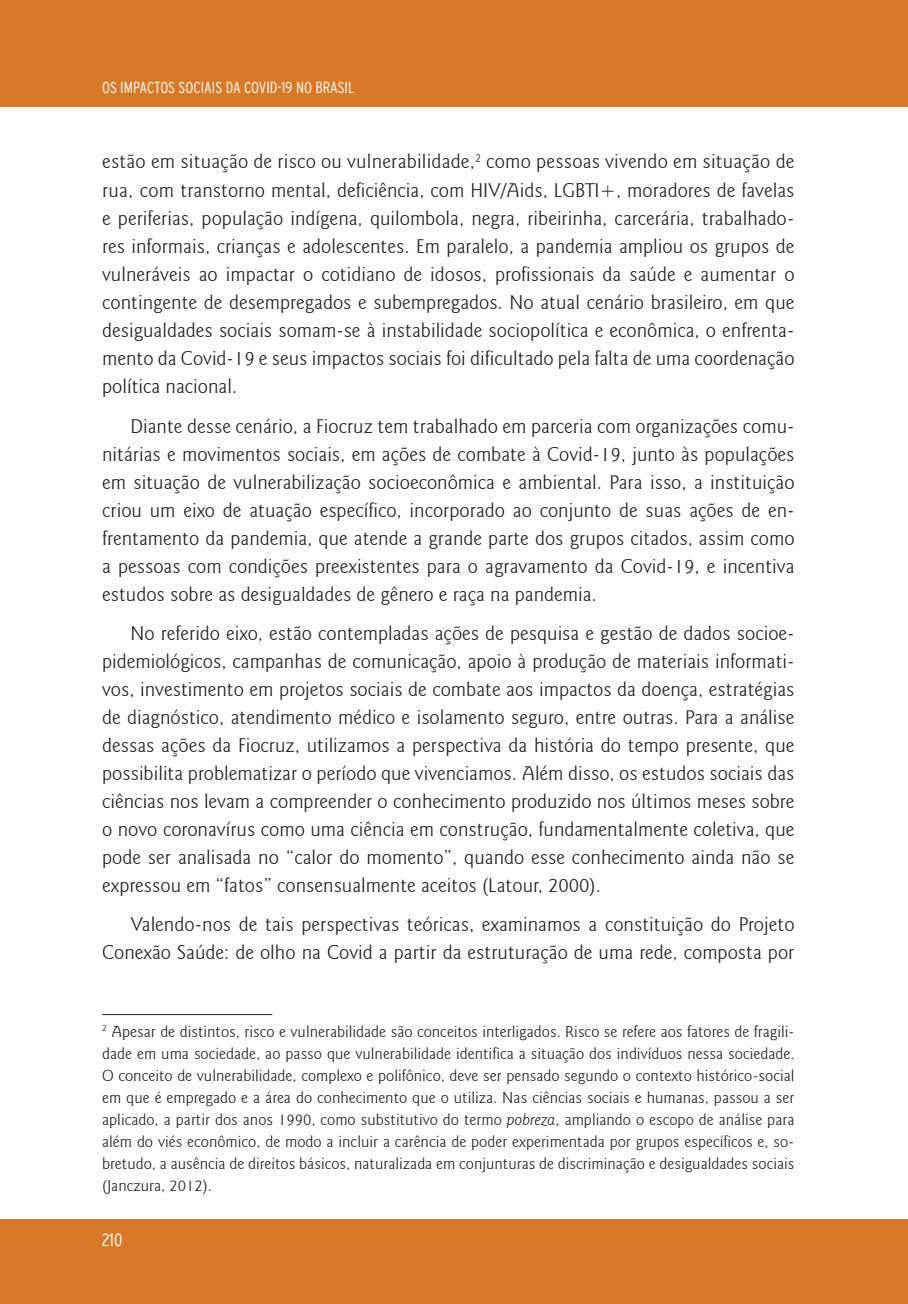
<style>
.page{position:relative;width:908px;height:1304px;background:#fff}
.page>*{position:absolute;margin:0;border:0;box-sizing:border-box;transform-origin:0 0}
.corpo_do_texto{font:300 20px/28px "Goudy Sans IT Cby BT";color:#231f20;text-align:justify}
.t1{font:300 condensed 18px "Interstate";color:#fff}
.rodape{font:300 16px/22px "Goudy Sans IT Cby BT";color:#231f20;text-align:justify}
.t2{font:300 condensed 16px "Interstate";color:#fff}
.s1{font-style:italic}
</style>
<div class="page">
<div style="left:0;top:1219px;width:907px;height:85px;background:#d87928"></div>
<div style="left:0;top:0;width:907px;height:107px;background:#d87928"></div>
<hr style="left:102px;top:1014px;width:170px;height:1px;background:#231f20">
<p class="t2" style="left:102px;top:78px;width:254px">OS IMPACTOS SOCIAIS DA COVID-19 NO BRASIL</p>
<p class="corpo_do_texto" style="left:102px;top:148px;width:693px">estão em situação de risco ou vulnerabilidade,<sup>2</sup> como pessoas vivendo em situação de rua, com transtorno mental, deficiência, com HIV/Aids, LGBTI+, moradores de favelas e periferias, população indígena, quilombola, negra, ribeirinha, carcerária, trabalhado&shy;res informais, crianças e adolescentes. Em paralelo, a pandemia ampliou os grupos de vulneráveis ao impactar o cotidiano de idosos, profissionais da saúde e aumentar o contingente de desempregados e subempregados. No atual cenário brasileiro, em que desigualdades sociais somam-se à instabilidade sociopolítica e econômica, o enfrenta&shy;mento da Covid-19 e seus impactos sociais foi dificultado pela falta de uma coordenação política nacional.</p>
<p class="corpo_do_texto" style="left:102px;top:412px;width:693px;text-indent:28px">Diante desse cenário, a Fiocruz tem trabalhado em parceria com organizações comu&shy;nitárias e movimentos sociais, em ações de combate à Covid-19, junto às populações em situação de vulnerabilização socioeconômica e ambiental. Para isso, a instituição criou um eixo de atuação específico, incorporado ao conjunto de suas ações de en&shy;frentamento da pandemia, que atende a grande parte dos grupos citados, assim como a pessoas com condições preexistentes para o agravamento da Covid-19, e incentiva estudos sobre as desigualdades de gênero e raça na pandemia.</p>
<p class="corpo_do_texto" style="left:102px;top:619px;width:693px;text-indent:28px">No referido eixo, estão contempladas ações de pesquisa e gestão de dados socioe&shy;pidemiológicos, campanhas de comunicação, apoio à produção de materiais informati&shy;vos, investimento em projetos sociais de combate aos impactos da doença, estratégias de diagnóstico, atendimento médico e isolamento seguro, entre outras. Para a análise dessas ações da Fiocruz, utilizamos a perspectiva da história do tempo presente, que possibilita problematizar o período que vivenciamos. Além disso, os estudos sociais das ciências nos levam a compreender o conhecimento produzido nos últimos meses sobre o novo coronavírus como uma ciência em construção, fundamentalmente coletiva, que pode ser analisada no “calor do momento”, quando esse conhecimento ainda não se expressou em “fatos” consensualmente aceitos (Latour, 2000).</p>
<p class="corpo_do_texto" style="left:102px;top:911px;width:693px;text-align:right">Valendo-nos de tais perspectivas teóricas, examinamos a constituição do Projeto<br>Conexão Saúde: de olho na Covid a partir da estruturação de uma rede, composta por</p>
<p class="rodape" style="left:102px;top:1020px;width:693px"><sup>2</sup> Apesar de distintos, risco e vulnerabilidade são conceitos interligados. Risco se refere aos fatores de fragili&shy;dade em uma sociedade, ao passo que vulnerabilidade identifica a situação dos indivíduos nessa sociedade.<br>O conceito de vulnerabilidade, complexo e polifônico, deve ser pensado segundo o contexto histórico-social em que é empregado e a área do conhecimento que o utiliza. Nas ciências sociais e humanas, passou a ser aplicado, a partir dos anos 1990, como substitutivo do termo <span class="s1">pobreza</span>, ampliando o escopo de análise para além do viés econômico, de modo a incluir a carência de poder experimentada por grupos específicos e, so&shy;bretudo, a ausência de direitos básicos, naturalizada em conjunturas de discriminação e desigualdades sociais (Janczura, 2012).</p>
<p class="t1" style="left:102px;top:1230px;width:22px">210</p>
</div>
